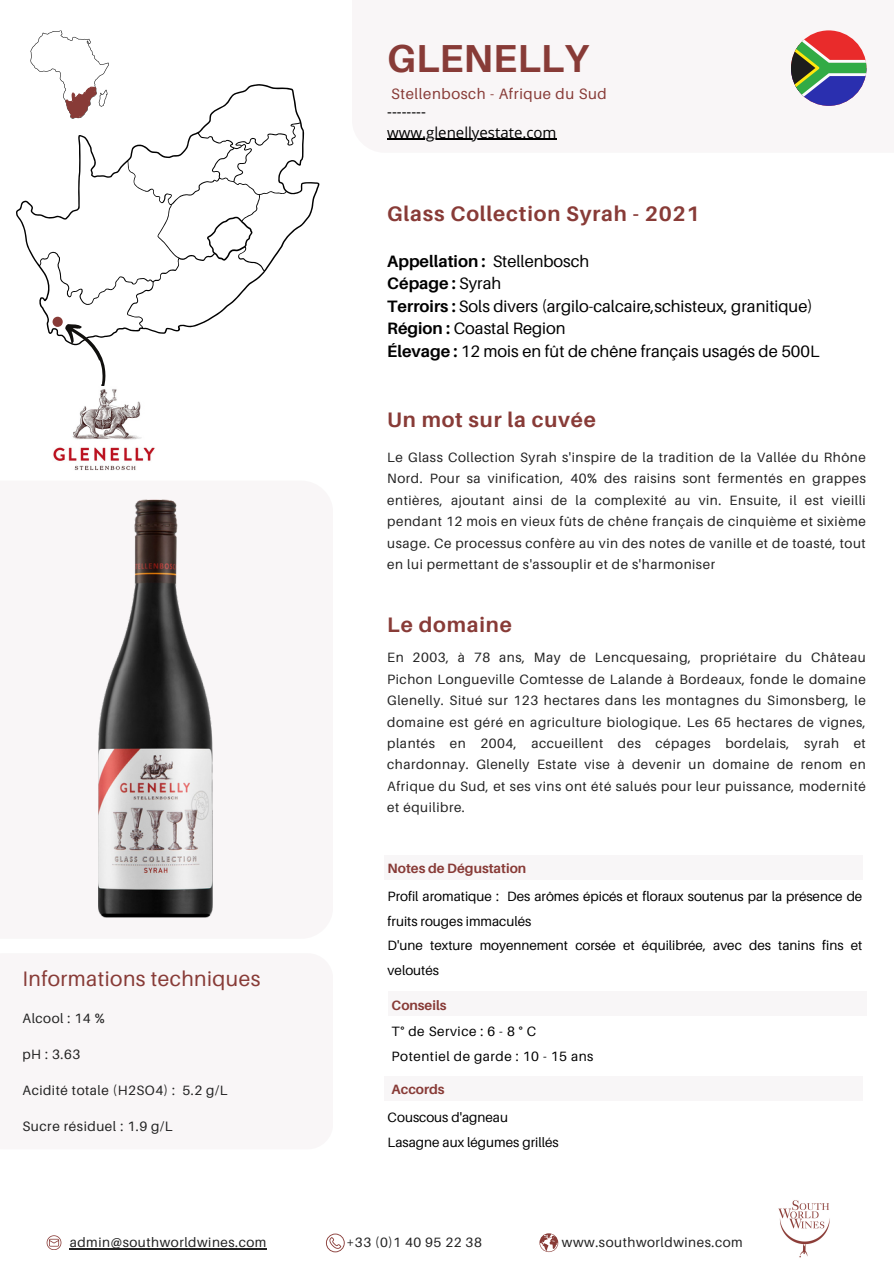
<style>
.page{position:relative;width:894px;height:1264px;background:#fff}
.page>*{position:absolute;margin:0;border:0;box-sizing:border-box;transform-origin:0 0}
.t1{font:700 39px "Aileron";color:#883b37}
.t2{font:700 21px "Aileron";letter-spacing:.04em;color:#883b37}
.t3{font:21px "Aileron";letter-spacing:.02em;color:#883b37}
.t4{font:16.5px/22.5px "Aileron";color:#000}
.t5{font:15px "Open Sans";color:#000}
.t6{font:15px "Aileron";letter-spacing:.04em;color:#883b37}
.t7{font:13.65px "Aileron";letter-spacing:.04em;color:#222}
.t8{font:13.5px/21.3px "Aileron";letter-spacing:.04em;color:#222;text-align:justify}
.t9{font:13.5px/24.8px "Aileron";color:#000}
.t10{font:13.5px "Aileron";letter-spacing:.04em;color:#000}
.t11{font:700 13.5px "Aileron";color:#883b37}
.s1{font-weight:700}
</style>
<div class="page">
<div style="left:352px;top:0;width:541px;height:153px;background:#f9f6f7"></div>
<div style="left:383px;top:855px;width:479px;height:25px;background:#f8f6f7"></div>
<div style="left:383px;top:1076px;width:479px;height:25px;background:#f8f6f7"></div>
<div style="left:387px;top:990px;width:479px;height:25px;background:#f8f6f7"></div>
<svg style="left:539px;top:1233px;width:19px;height:18px"></svg>
<hr style="left:70px;top:1248px;width:197px;height:1px;background:#222">
<svg style="left:326px;top:1233px;width:18px;height:19px"></svg>
<img style="left:778px;top:1200px;width:52px;height:58px">
<svg style="left:47px;top:1235px;width:14px;height:14px"></svg>
<hr style="left:387px;top:139px;width:169px;height:1px;background:#000">
<div style="left:790px;top:30px;width:76px;height:76px;background:#e92b2b;border-radius:50%"></div>
<svg style="left:790px;top:40px;width:76px;height:66px"></svg>
<svg style="left:30px;top:30px;width:79px;height:54px"></svg>
<img style="left:98px;top:499px;width:115px;height:418px">
<svg style="left:16px;top:84px;width:303px;height:253px"></svg>
<svg style="left:60px;top:317px;width:58px;height:69px"></svg>
<img style="left:53px;top:389px;width:102px;height:81px">
<div style="left:53px;top:317px;width:10px;height:10px;background:#883b37;border-radius:50%"></div>
<h4 class="t1" style="left:387px;top:34px;width:203px">GLENELLY</h4>
<h1 class="t6" style="left:391px;top:84px;width:217px">Stellenbosch - Afrique du Sud</h1>
<h4 class="t5" style="left:387px;top:101px;width:40px">--------</h4>
<h2 class="t5" style="left:387px;top:122px;width:171px">www.glenellyestate.com</h2>
<p class="t2" style="left:387px;top:201px;width:314px">Glass Collection Syrah - 2021</p>
<h5 class="t4" style="left:387px;top:249px;width:433px"><span class="s1">Appellation :</span> Stellenbosch<br><span class="s1">Cépage :</span> Syrah<br><span class="s1">Terroirs :</span> Sols divers (argilo-calcaire,schisteux, granitique)<br><span class="s1">Région :</span> Coastal Region<br><span class="s1">Élevage :</span> 12 mois en fût de chêne français usagés de 500L</h5>
<p class="t2" style="left:387px;top:407px;width:210px">Un mot sur la cuvée</p>
<p class="t8" style="left:387px;top:446px;width:480px">Le Glass Collection Syrah s'inspire de la tradition de la Vallée du Rhône Nord. Pour sa vinification, 40% des raisins sont fermentés en grappes entières, ajoutant ainsi de la complexité au vin. Ensuite, il est vieilli pendant 12 mois en vieux fûts de chêne français de cinquième et sixième usage. Ce processus confère au vin des notes de vanille et de toasté, tout en lui permettant de s'assouplir et de s'harmoniser</p>
<h5 class="t3" style="left:22px;top:966px;width:239px">Informations techniques</h5>
<h2 class="t8" style="left:22px;top:1007px;width:84px">Alcool : 14 %</h2>
<p class="t8" style="left:22px;top:1043px;width:59px">pH : 3.63</p>
<h2 class="t8" style="left:22px;top:1079px;width:206px">Acidité totale (H2SO4) : 5.2 g/L</h2>
<p class="t7" style="left:22px;top:1118px;width:152px">Sucre résiduel : 1.9 g/L</p>
<h5 class="t2" style="left:387px;top:611px;width:126px">Le domaine</h5>
<p class="t8" style="left:387px;top:646px;width:480px">En 2003, à 78 ans, May de Lencquesaing, propriétaire du Château Pichon Longueville Comtesse de Lalande à Bordeaux, fonde le domaine Glenelly. Situé sur 123 hectares dans les montagnes du Simonsberg, le domaine est géré en agriculture biologique. Les 65 hectares de vignes, plantés en 2004, accueillent des cépages bordelais, syrah et chardonnay. Glenelly Estate vise à devenir un domaine de renom en Afrique du Sud, et ses vins ont été salués pour leur puissance, modernité et équilibre.</p>
<p class="t11" style="left:387px;top:859px;width:140px">Notes de Dégustation</p>
<p class="t9" style="left:387px;top:883px;width:476px">Profil aromatique : Des arômes épicés et floraux soutenus par la présence de fruits rouges immaculés</p>
<p class="t9" style="left:387px;top:933px;width:476px">D'une texture moyennement corsée et équilibrée, avec des tanins fins et veloutés</p>
<p class="t11" style="left:391px;top:996px;width:56px">Conseils</p>
<p class="t10" style="left:391px;top:1023px;width:146px">T° de Service : 6 - 8 ° C</p>
<p class="t10" style="left:391px;top:1047px;width:203px">Potentiel de garde : 10 - 15 ans</p>
<p class="t11" style="left:391px;top:1081px;width:55px">Accords</p>
<p class="t9" style="left:387px;top:1104px;width:122px">Couscous d'agneau</p>
<h3 class="t9" style="left:387px;top:1129px;width:172px">Lasagne aux légumes grillés</h3>
<p class="t8" style="left:70px;top:1231px;width:198px">admin@southworldwines.com</p>
<p class="t8" style="left:346px;top:1231px;width:137px">+33 (0)1 40 95 22 38</p>
<p class="t8" style="left:562px;top:1231px;width:182px">www.southworldwines.com</p>
</div>
